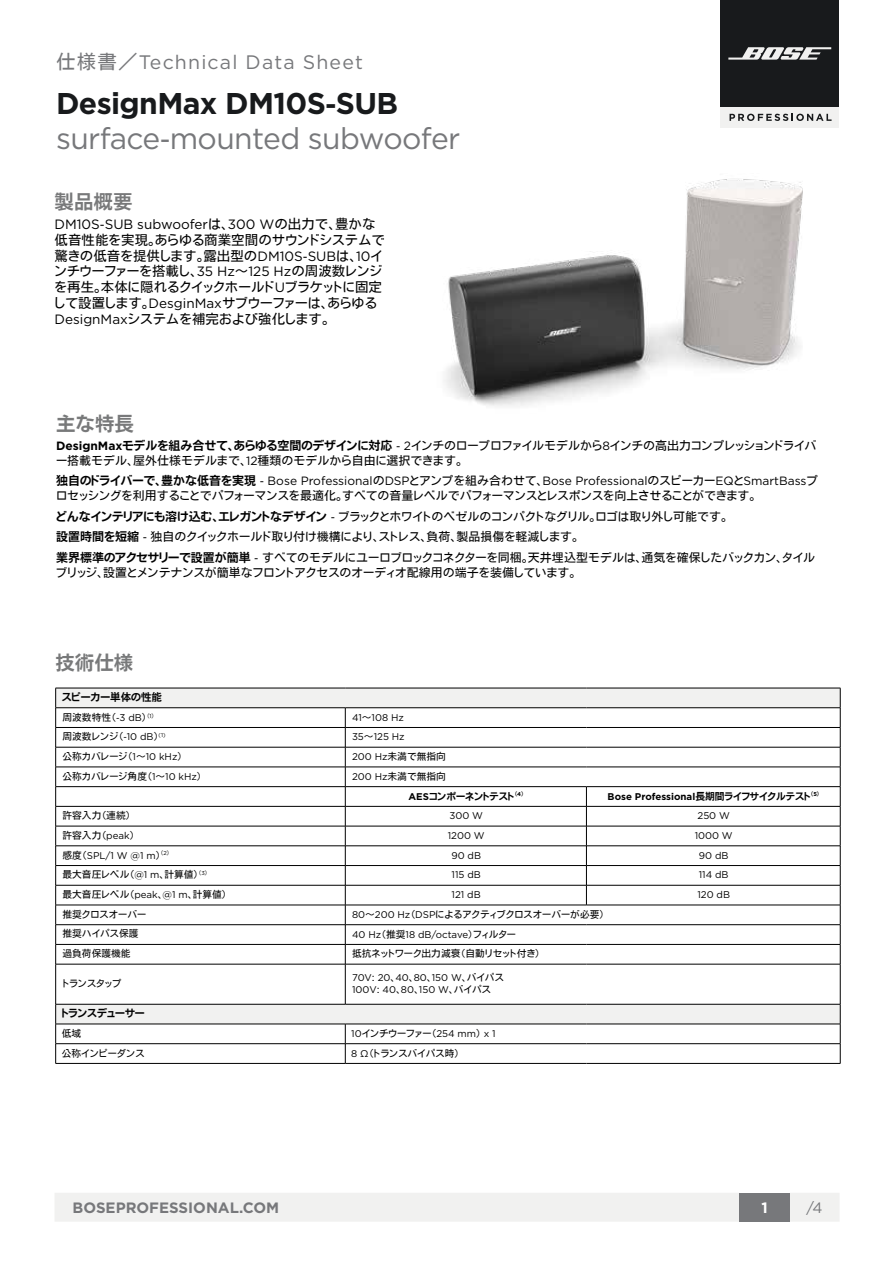
<style>
.page{position:relative;width:893px;height:1263px;background:#fff}
.page>*{position:absolute;margin:0;border:0;box-sizing:border-box;transform-origin:0 0}
.t1{font:30px/34.5px "Gotham";letter-spacing:-.02em;color:#77787b}
.t2{font:19.5px "Gotham";letter-spacing:.06em;color:#77787b}
.t3{font:19.5px "Motoya Ex Cedar W5 90 mskp RKSJ H";color:#78797a}
.t4{font:700 15px "Gotham";color:#77787b}
.t5{font:15px "Gotham";color:#77787b}
.t6{font:700 15px "Gotham";color:#fff}
.t7{font:13.5px/15.8px "Motoya Ex Cedar W3 90 mskp RKSJ H";color:#000}
.t8{font:13.5px "Gotham";color:#000}
.t9{font:12px/20.4px "Motoya Ex Cedar W3 90 mskp RKSJ H";color:#000}
.t10{font:12px "Gotham";color:#000}
.t11{font:10.5px "Motoya Ex Cedar W5 90 mskp RKSJ H";color:#000}
.t12{font:9.75px "Motoya Ex Cedar W3 90 mskp RKSJ H";color:#000}
.t13{font:9.75px/11.7px "Gotham";color:#000}
.t14{font:700 9.75px "Gotham";color:#000}
.t15{font:9.75px "Motoya Ex Cedar W5 90 mskp RKSJ H";color:#000}
.s1{font-family:"Motoya Ex Cedar W3 90 mskp RKSJ H"}
.s2{font-weight:700;color:#181a1c}
.s3{font-family:"Motoya Ex Cedar W5 90 mskp RKSJ H";color:#181a1c}
.s4{font-family:"Gotham"}
.s5{font-family:"Gotham";font-weight:700}
.s6{font-family:"Motoya Ex Cedar W5 90 mskp RKSJ H"}
.s7{font-family:"Motoya Ex Cedar W5 90 mskp RKSJ H";font-weight:400}
</style>
<div class="page">
<div style="left:55px;top:1193px;width:784px;height:29px;background:#f1f1f0"></div>
<div style="left:739px;top:1193px;width:50px;height:29px;background:#77787b"></div>
<img style="left:444px;top:179px;width:359px;height:227px">
<svg style="left:56px;top:965px;width:784px;height:59px"></svg>
<hr style="left:840px;top:964px;width:1px;height:40px;background:#000">
<svg style="left:840px;top:1004px;width:1px;height:59px"></svg>
<svg style="left:55px;top:688px;width:786px;height:276px"></svg>
<hr style="left:586px;top:944px;width:254px;height:1px;background:#000">
<hr style="left:55px;top:964px;width:290px;height:1px;background:#000">
<hr style="left:55px;top:964px;width:1px;height:40px;background:#000">
<hr style="left:345px;top:964px;width:241px;height:1px;background:#000">
<hr style="left:345px;top:964px;width:1px;height:40px;background:#000">
<hr style="left:586px;top:964px;width:254px;height:1px;background:#000">
<hr style="left:55px;top:1004px;width:290px;height:1px;background:#000">
<hr style="left:345px;top:1004px;width:241px;height:1px;background:#000">
<hr style="left:586px;top:1004px;width:254px;height:1px;background:#000">
<hr style="left:55px;top:1024px;width:290px;height:1px;background:#000">
<hr style="left:345px;top:1024px;width:241px;height:1px;background:#000">
<hr style="left:586px;top:1024px;width:254px;height:1px;background:#000">
<hr style="left:55px;top:1043px;width:290px;height:1px;background:#000">
<svg style="left:55px;top:1004px;width:1px;height:59px"></svg>
<hr style="left:345px;top:1043px;width:241px;height:1px;background:#000">
<svg style="left:345px;top:1024px;width:1px;height:39px"></svg>
<hr style="left:586px;top:1043px;width:254px;height:1px;background:#000">
<hr style="left:55px;top:1063px;width:290px;height:1px;background:#000">
<hr style="left:345px;top:1063px;width:241px;height:1px;background:#000">
<hr style="left:586px;top:1063px;width:254px;height:1px;background:#000">
<div style="left:721px;top:0;width:118px;height:128px;background:#181a1c"></div>
<div style="left:721px;top:108px;width:118px;height:20px;background:#f1f1f0"></div>
<svg style="left:729px;top:114px;width:103px;height:7px"></svg>
<svg style="left:728px;top:47px;width:103px;height:13px"></svg>
<h2 class="t2" style="left:56px;top:50px;width:308px"><span class="s1">仕様書／</span>Technical Data Sheet</h2>
<h1 class="t1" style="left:56px;top:86px;width:406px"><span class="s2">DesignMax DM10S</span><span class="s3">-</span><span class="s2">SUB </span>surface<span class="s1">-</span>mounted subwoofer</h1>
<h2 class="t3" style="left:55px;top:192px;width:79px">製品概要</h2>
<p class="t8" style="left:55px;top:216px;width:323px">DM10S<span class="s1">-</span>SUB subwoofer<span class="s1">は、</span>300 W<span class="s1">の出力で、豊かな</span></p>
<p class="t7" style="left:55px;top:232px;width:332px">低音性能を実現。あらゆる商業空間のサウンドシステムで驚きの低音を提供します。露出型の<span class="s4">DM10S</span>-<span class="s4">SUB</span>は、<span class="s4">10</span>インチウーファーを搭載し、<span class="s4">35 Hz</span>～<span class="s4">125 Hz</span>の周波数レンジを再生。本体に隠れるクイックホールド<span class="s4">U</span>ブラケットに固定して設置します。<span class="s4">DesginMax</span>サブウーファーは、あらゆる<br><span class="s4">DesignMax</span>システムを補完および強化します。</p>
<h2 class="t3" style="left:56px;top:413px;width:79px">主な特長</h2>
<p class="t9" style="left:56px;top:438px;width:762px;line-height:15px"><span class="s5">DesignMax</span><span class="s6">モデルを組み合せて、あらゆる空間のデザインに対応</span> - <span class="s4">2</span>インチのロープロファイルモデルから<span class="s4">8</span>インチの高出力コンプレッションドライバー搭載モデル、屋外仕様モデルまで、<span class="s4">12</span>種類のモデルから自由に選択できます。</p>
<p class="t10" style="left:56px;top:473px;width:764px"><span class="s6">独自のドライバーで、豊かな低音を実現</span> <span class="s1">-</span> Bose Professional<span class="s1">の</span>DSP<span class="s1">とアンプを組み合わせて、</span>Bose Professional<span class="s1">のスピーカー</span>EQ<span class="s1">と</span>SmartBass<span class="s1">プ</span></p>
<p class="t9" style="left:56px;top:486px;width:761px">ロセッシングを利用することでパフォーマンスを最適化。すべての音量レベルでパフォーマンスとレスポンスを向上させることができます。<br><span class="s6">どんなインテリアにも溶け込む、エレガントなデザイン</span> - ブラックとホワイトのベゼルのコンパクトなグリル。ロゴは取り外し可能です。<br><span class="s6">設置時間を短縮</span> - 独自のクイックホールド取り付け機構により、ストレス、負荷、製品損傷を軽減します。<br><span class="s6">業界標準のアクセサリーで設置が簡単</span> - すべてのモデルにユーロブロックコネクターを同梱。天井埋込型モデルは、通気を確保したバックカン、タイル</p>
<p class="t9" style="left:56px;top:562px;width:521px">ブリッジ、設置とメンテナンスが簡単なフロントアクセスのオーディオ配線用の端子を装備しています。</p>
<h2 class="t3" style="left:55px;top:653px;width:79px">技術仕様</h2>
<p class="t11" style="left:62px;top:692px;width:102px">スピーカー単体の性能</p>
<p class="t12" style="left:62px;top:712px;width:94px">周波数特性（-<span class="s4">3 dB</span>）<sup>（</sup><sup>1</sup><sup>）</sup></p>
<p class="t13" style="left:352px;top:711px;width:53px">41<span class="s1">～</span>108 Hz</p>
<p class="t12" style="left:62px;top:732px;width:105px">周波数レンジ（-<span class="s4">10 dB</span>）<sup>(1)</sup></p>
<p class="t13" style="left:352px;top:731px;width:54px">35<span class="s1">～</span>125 Hz</p>
<p class="t12" style="left:62px;top:751px;width:121px">公称カバレージ（<span class="s4">1</span>～<span class="s4">10 kHz</span>）</p>
<p class="t12" style="left:352px;top:751px;width:95px"><span class="s4">200 Hz</span>未満で無指向</p>
<p class="t12" style="left:62px;top:771px;width:141px">公称カバレージ角度（<span class="s4">1</span>～<span class="s4">10 kHz</span>）</p>
<p class="t12" style="left:352px;top:771px;width:95px"><span class="s4">200 Hz</span>未満で無指向</p>
<p class="t15" style="left:409px;top:791px;width:117px"><span class="s5">AES</span>コンポーネントテスト<sup>（</sup><sup>4</sup><sup>）</sup></p>
<p class="t14" style="left:608px;top:789px;width:214px">Bose Professional<span class="s7">長期間ライフサイクルテスト</span><sup>（</sup><sup>5</sup><sup>）</sup></p>
<p class="t12" style="left:62px;top:810px;width:70px">許容入力（連続）</p>
<p class="t13" style="left:449px;top:810px;width:35px">300 W</p>
<p class="t13" style="left:697px;top:810px;width:34px">250 W</p>
<p class="t12" style="left:62px;top:830px;width:74px">許容入力（<span class="s4">peak</span>）</p>
<p class="t13" style="left:448px;top:829px;width:38px">1200 W</p>
<p class="t13" style="left:695px;top:829px;width:40px">1000 W</p>
<p class="t13" style="left:62px;top:849px;width:109px"><span class="s1">感度（</span>SPL/1 W @1 m<span class="s1">）</span><sup>（</sup><sup>2</sup><sup>）</sup></p>
<p class="t13" style="left:451px;top:849px;width:31px">90 dB</p>
<p class="t13" style="left:699px;top:849px;width:31px">90 dB</p>
<p class="t12" style="left:62px;top:870px;width:147px">最大音圧レベル（<span class="s4">@1 m</span>、計算値）<sup>（</sup><sup>3</sup><sup>）</sup></p>
<p class="t13" style="left:452px;top:869px;width:31px">115 dB</p>
<p class="t13" style="left:699px;top:869px;width:31px">114 dB</p>
<p class="t12" style="left:62px;top:889px;width:166px">最大音圧レベル（<span class="s4">peak</span>、<span class="s4">@1 m</span>、計算値）</p>
<p class="t13" style="left:452px;top:889px;width:31px">121 dB</p>
<p class="t13" style="left:697px;top:889px;width:34px">120 dB</p>
<p class="t12" style="left:62px;top:909px;width:85px">推奨クロスオーバー</p>
<p class="t12" style="left:352px;top:909px;width:254px"><span class="s4">80</span>～<span class="s4">200 Hz</span>（<span class="s4">DSP</span>によるアクティブクロスオーバーが必要）</p>
<p class="t12" style="left:62px;top:929px;width:78px">推奨ハイパス保護</p>
<p class="t13" style="left:352px;top:928px;width:166px">40 Hz<span class="s1">（推奨</span>18 dB/octave<span class="s1">）フィルター</span></p>
<p class="t12" style="left:62px;top:948px;width:70px">過負荷保護機能</p>
<p class="t12" style="left:352px;top:948px;width:190px">抵抗ネットワーク出力減衰（自動リセット付き）</p>
<p class="t12" style="left:62px;top:978px;width:61px">トランスタップ</p>
<p class="t13" style="left:352px;top:972px;width:153px">70V<span class="s1">:</span> 20<span class="s1">、</span>40<span class="s1">、</span>80<span class="s1">、</span>150 W<span class="s1">、バイパス<br></span>100V<span class="s1">:</span> 40<span class="s1">、</span>80<span class="s1">、</span>150 W<span class="s1">、バイパス</span></p>
<p class="t11" style="left:62px;top:1008px;width:85px">トランスデューサー</p>
<p class="t12" style="left:62px;top:1028px;width:21px">低域</p>
<p class="t12" style="left:351px;top:1028px;width:146px"><span class="s4">10</span>インチウーファー（<span class="s4">254 mm</span>） <span class="s4">x 1</span></p>
<p class="t12" style="left:62px;top:1048px;width:84px">公称インピーダンス</p>
<p class="t12" style="left:351px;top:1048px;width:109px"><span class="s4">8 Ω</span>（トランスバイパス時）</p>
<p class="t4" style="left:73px;top:1198px;width:208px">BOSEPROFESSIONAL.COM</p>
<p class="t6" style="left:761px;top:1198px;width:8px">1</p>
<p class="t5" style="left:806px;top:1198px;width:18px">/4</p>
</div>
